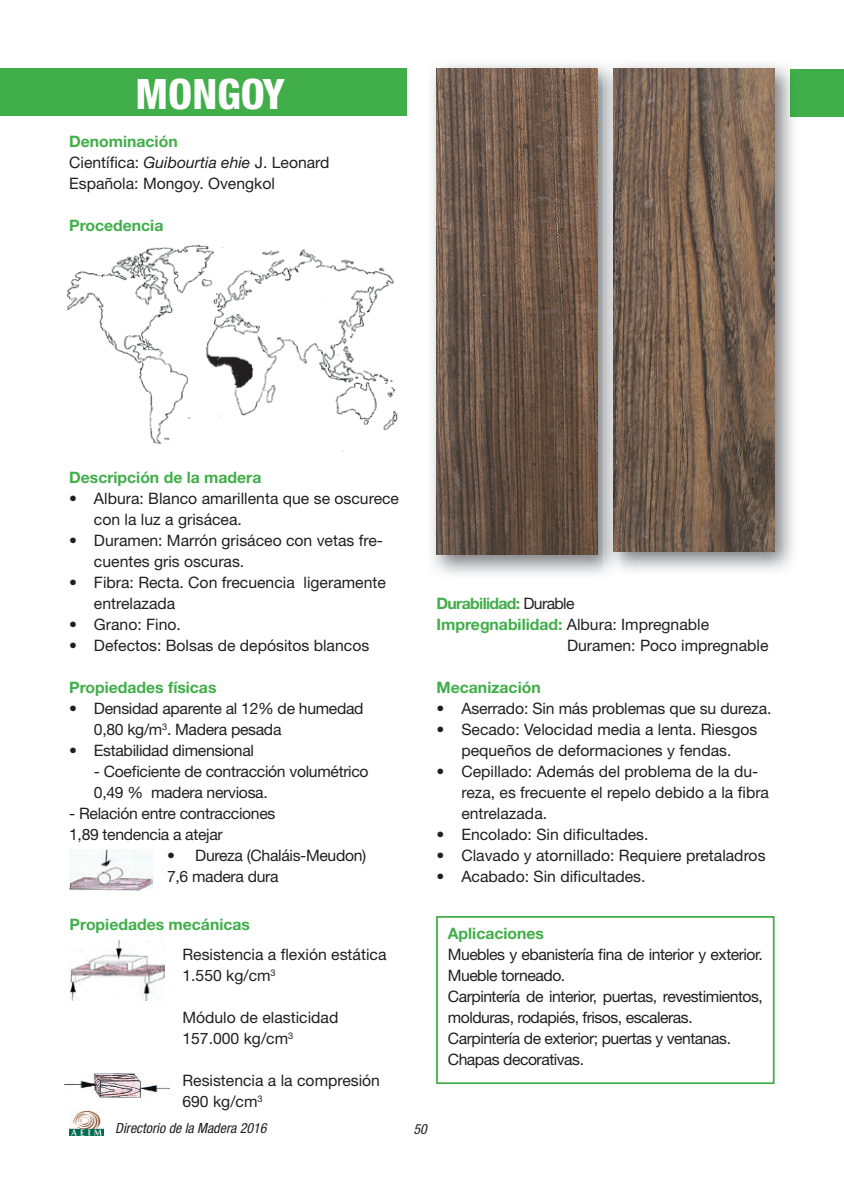
<style>
.page{position:relative;width:844px;height:1191px;background:#fff}
.page>*{position:absolute;margin:0;border:0;box-sizing:border-box;transform-origin:0 0}
.t1{font:800 condensed 42px "Helvetica Neue";color:#fff}
.t2{font:15.75px/21px "Helvetica Neue LT Std";color:#231f20}
.t3{font:15.75px/21px "Helvetica Neue LT Std";letter-spacing:-.02em;color:#231f20}
.t4{font:15.75px/21px "Helvetica Neue LT Std";letter-spacing:-.03em;color:#231f20}
.t5{font:700 15.75px "Helvetica Neue LT Std";color:#40ae49}
.t6{font:700 15.75px "Helvetica Neue LT Std";letter-spacing:-.04em;color:#40ae49}
.t7{font:italic condensed 14px "Helvetica Neue LT Std";color:#231f20}
.s1{font-weight:700;color:#40ae49}
.s2{font-style:italic}
.s3{font-weight:400;color:#231f20}
</style>
<div class="page">
<img style="left:69px;top:1110px;width:35px;height:25px">
<div style="left:790px;top:69px;width:53px;height:48px;background:#40ae49"></div>
<div style="left:0;top:69px;width:406px;height:47px;background:#40ae49"></div>
<img style="left:621px;top:64px;width:172px;height:507px">
<img style="left:790px;top:69px;width:3px;height:48px">
<img style="left:621px;top:69px;width:153px;height:482px">
<img style="left:432px;top:64px;width:171px;height:511px">
<img style="left:603px;top:67px;width:18px;height:504px">
<img style="left:436px;top:69px;width:161px;height:486px">
<img style="left:68px;top:245px;width:330px;height:207px">
<div style="left:436px;top:916px;width:338px;height:168px;border:2px solid #40ae49"></div>
<img style="left:64px;top:1073px;width:106px;height:24px">
<img style="left:70px;top:940px;width:94px;height:60px">
<img style="left:69px;top:849px;width:83px;height:41px">
<h1 class="t1" style="left:135px;top:68px;width:151px">MoNGoY</h1>
<p class="t2" style="left:69px;top:131px;width:262px"><span class="s1">Denominación<br></span>Científica: <span class="s2">Guibourtia ehie</span> J. Leonard<br>Española: Mongoy. Ovengkol</p>
<p class="t5" style="left:69px;top:216px;width:96px">Procedencia</p>
<p class="t5" style="left:69px;top:468px;width:194px">Descripción de la madera</p>
<p class="t2" style="left:94px;top:488px;width:306px;text-indent:-25px">• Albura: Blanco amarillenta que se oscurece con la luz a grisácea.</p>
<p class="t2" style="left:94px;top:530px;width:290px;text-indent:-25px">• Duramen: Marrón grisáceo con vetas fre&shy;cuentes gris oscuras.</p>
<p class="t2" style="left:94px;top:572px;width:293px;text-indent:-25px">• Fibra: Recta. Con frecuencia ligeramente entrelazada</p>
<p class="t2" style="left:69px;top:614px;width:113px">• Grano: Fino.</p>
<p class="t2" style="left:69px;top:635px;width:301px">• Defectos: Bolsas de depósitos blancos</p>
<p class="t5" style="left:69px;top:678px;width:149px">Propiedades físicas</p>
<p class="t3" style="left:94px;top:698px;width:271px;text-indent:-25px">• Densidad aparente al 12% de humedad<br>0,80 kg/m<sup>3</sup>. Madera pesada</p>
<p class="t3" style="left:69px;top:740px;width:186px">• Estabilidad dimensional</p>
<p class="t3" style="left:94px;top:761px;width:276px">- Coeficiente de contracción volumétrico<br>0,49 % madera nerviosa.</p>
<p class="t3" style="left:69px;top:803px;width:208px">- Relación entre contracciones<br>1,89 tendencia a atejar</p>
<p class="t3" style="left:167px;top:845px;width:201px">• Dureza (Chaláis-Meudon)<br>7,6 madera dura</p>
<p class="t6" style="left:436px;top:594px;width:139px">Durabilidad: <span class="s3">Durable</span></p>
<p class="t2" style="left:436px;top:614px;width:274px"><span class="s1">Impregnabilidad:</span> Albura: Impregnable</p>
<p class="t2" style="left:567px;top:635px;width:203px">Duramen: Poco impregnable</p>
<p class="t5" style="left:436px;top:678px;width:106px">Mecanización</p>
<p class="t2" style="left:436px;top:698px;width:336px">• Aserrado: Sin más problemas que su dureza.</p>
<p class="t2" style="left:436px;top:719px;width:322px;text-align:center">• Secado: Velocidad media a lenta. Riesgos pequeños de deformaciones y fendas.</p>
<p class="t2" style="left:461px;top:761px;width:309px;text-indent:-25px">• Cepillado: Además del problema de la du&shy;reza, es frecuente el repelo debido a la fibra entrelazada.</p>
<p class="t2" style="left:436px;top:824px;width:213px">• Encolado: Sin dificultades.</p>
<p class="t2" style="left:436px;top:845px;width:330px">• Clavado y atornillado: Requiere pretaladros</p>
<p class="t2" style="left:436px;top:866px;width:210px">• Acabado: Sin dificultades.</p>
<p class="t5" style="left:70px;top:914px;width:182px">Propiedades mecánicas</p>
<p class="t2" style="left:182px;top:944px;width:205px">Resistencia a flexión estática<br>1.550 kg/cm<sup>3</sup></p>
<p class="t2" style="left:182px;top:1007px;width:157px">Módulo de elasticidad<br>157.000 kg/cm<sup>3</sup></p>
<p class="t2" style="left:182px;top:1070px;width:199px">Resistencia a la compresión<br>690 kg/cm<sup>3</sup></p>
<p class="t7" style="left:115px;top:1120px;width:153px">Directorio de la Madera 2016</p>
<p class="t7" style="left:413px;top:1120px;width:15px">50</p>
<p class="t5" style="left:447px;top:923px;width:98px">Aplicaciones</p>
<p class="t4" style="left:447px;top:943px;width:316px">Muebles y ebanistería fina de interior y exterior.<br>Mueble torneado.<br>Carpintería de interior, puertas, revestimientos, molduras, rodapiés, frisos, escaleras.<br>Carpintería de exterior; puertas y ventanas.<br>Chapas decorativas.</p>
</div>
